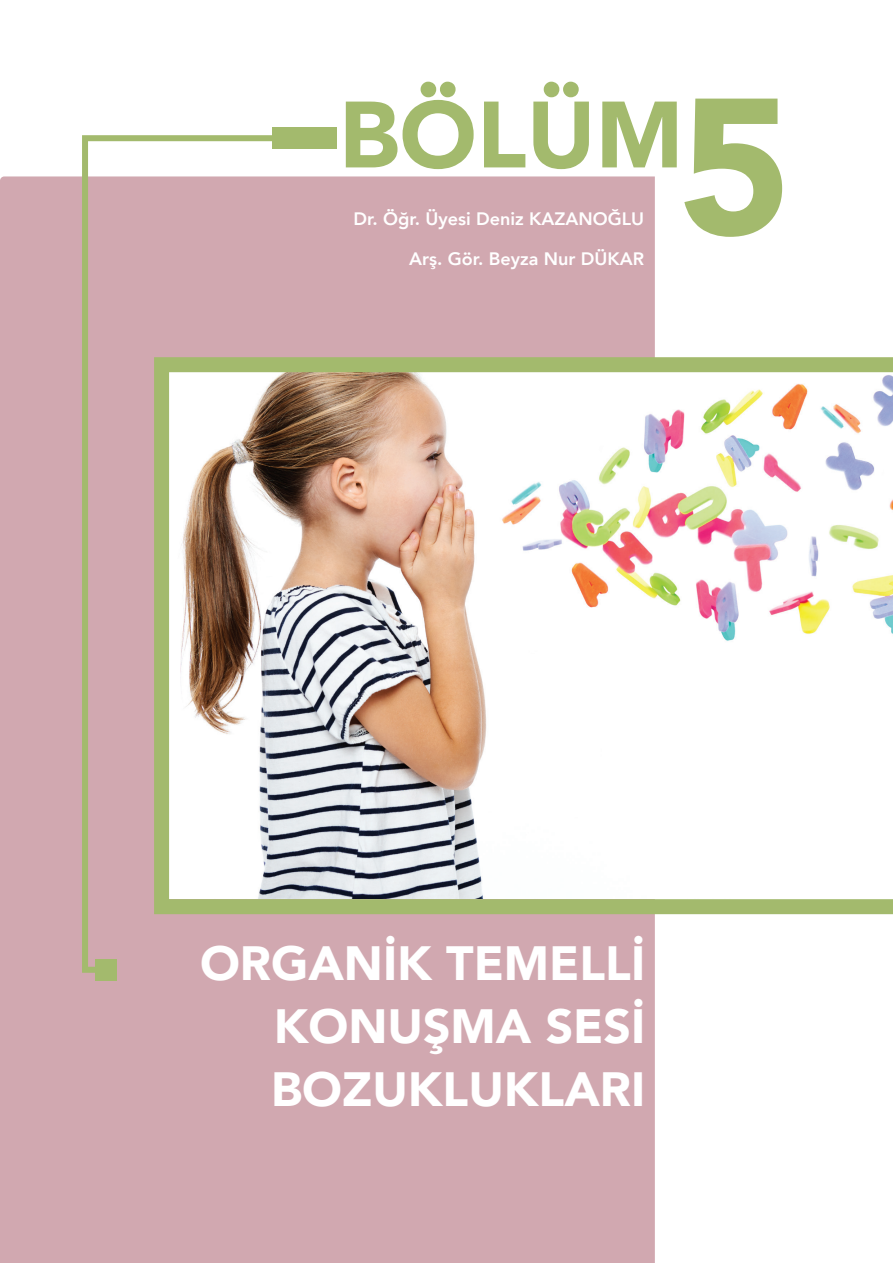
<style>
.page{position:relative;width:893px;height:1263px;background:#fff}
.page>*{position:absolute;margin:0;border:0;box-sizing:border-box;transform-origin:0 0}
.t1{font:900 93px "Avenir";color:#a3ba6d}
.t2{font:900 48px/63px "Avenir";color:#fff;text-align:justify}
.t3{font:800 18px "Avenir";color:#fff}
.s1{font-size:192px}
</style>
<div class="page">
<div style="left:0;top:176px;width:655px;height:1087px;background:#d1a8b0"></div>
<svg style="left:340px;top:357px;width:553px;height:557px"></svg>
<svg style="left:79px;top:135px;width:261px;height:841px"></svg>
<div style="left:272px;top:128px;width:65px;height:21px;background:#a3ba6d"></div>
<div style="left:96px;top:959px;width:21px;height:21px;background:#a3ba6d"></div>
<h1 class="t1" style="left:339px;top:55px;width:454px">BÖLÜM<span class="s1">5</span></h1>
<p class="t3" style="left:354px;top:205px;width:292px">Dr. Öğr. Üyesi Deniz KAZANOĞLU</p>
<p class="t3" style="left:409px;top:244px;width:236px">Arş. Gör. Beyza Nur DÜKAR</p>
<h2 class="t2" style="left:271px;top:931px;width:376px;text-indent:-71px">ORGANİK TEMELLİ KONUŞMA SESİ BOZUKLUKLARI</h2>
</div>
